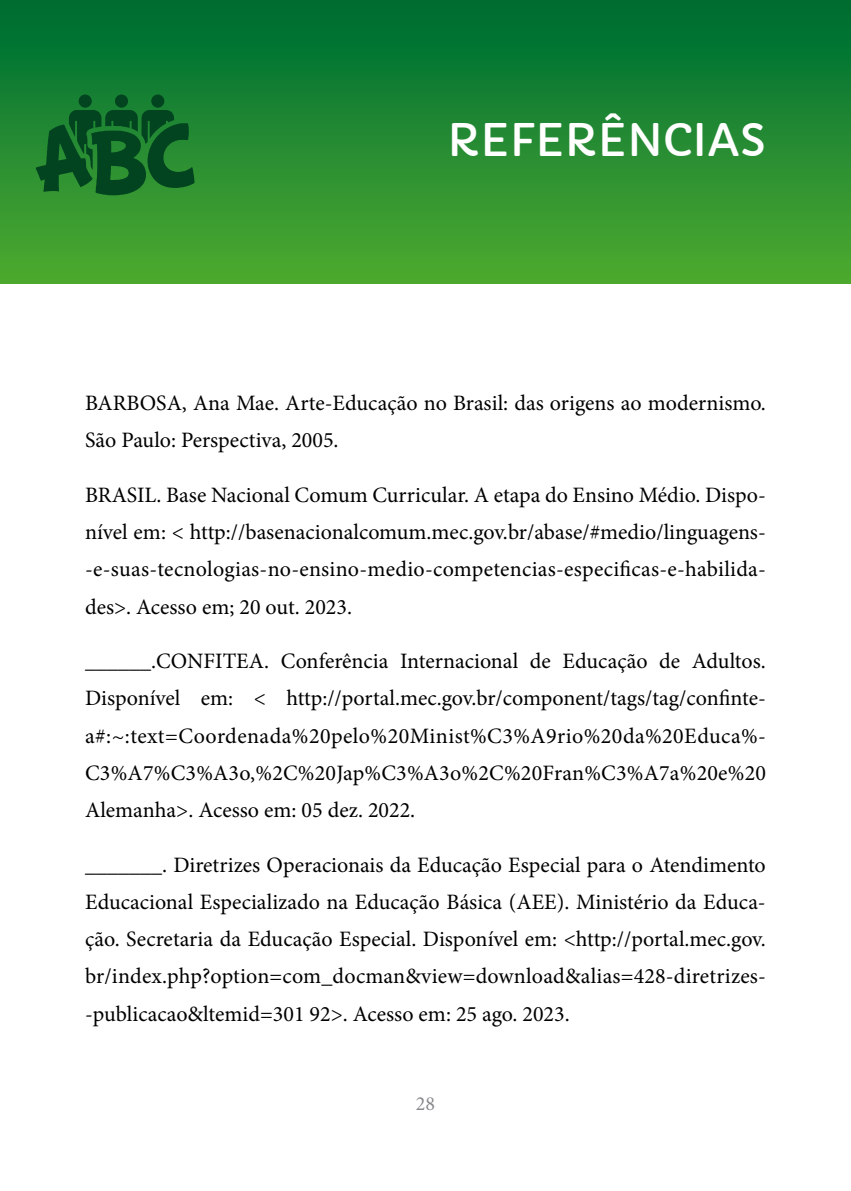
<style>
.page{position:relative;width:851px;height:1191px;background:#fff}
.page>*{position:absolute;margin:0;border:0;box-sizing:border-box;transform-origin:0 0}
.t1{font:44px "Capriola";color:#fff}
.t2{font:22px/37.2px "Minion Pro";color:#000;text-align:justify}
.t3{font:20px "Minion Pro";color:#89878c}
</style>
<div class="page">
<div style="left:0;top:0;width:850px;height:283px;background:linear-gradient(to bottom,#006b33,#4faa30)"></div>
<svg style="left:35px;top:94px;width:159px;height:101px;background:#126628"></svg>
<h1 class="t1" style="left:447px;top:113px;width:320px">REFERÊNCIAS</h1>
<p class="t2" style="left:85px;top:384px;width:682px">BARBOSA, Ana Mae. Arte-Educação no Brasil: das origens ao modernismo.<br>São Paulo: Perspectiva, 2005.</p>
<p class="t2" style="left:85px;top:476px;width:682px">BRASIL. Base Nacional Comum Curricular. A etapa do Ensino Médio. Dispo&shy;nível em: &lt; http://basenacionalcomum.mec.gov.br/abase/#medio/linguagens--e-suas-tecnologias-no-ensino-medio-competencias-especificas-e-habilida&shy;des&gt;. Acesso em; 20 out. 2023.</p>
<p class="t2" style="left:85px;top:642px;width:682px">______.CONFITEA. Conferência Internacional de Educação de Adultos.<br>Disponível em: &lt; http://portal.mec.gov.br/component/tags/tag/confinte&shy;a#:~:text=Coordenada%20pelo%20Minist%C3%A9rio%20da%20Educa%- C3%A7%C3%A3o,%2C%20Jap%C3%A3o%2C%20Fran%C3%A7a%20e%20<br>Alemanha&gt;. Acesso em: 05 dez. 2022.</p>
<p class="t2" style="left:85px;top:846px;width:682px">_______. Diretrizes Operacionais da Educação Especial para o Atendimento Educacional Especializado na Educação Básica (AEE). Ministério da Educa&shy;ção. Secretaria da Educação Especial. Disponível em: &lt;http://portal.mec.gov. br/index.php?option=com_docman&amp;view=download&amp;alias=428-diretrizes--publicacao&amp;ltemid=301 92&gt;. Acesso em: 25 ago. 2023.</p>
<p class="t3" style="left:416px;top:1090px;width:21px">28</p>
</div>
